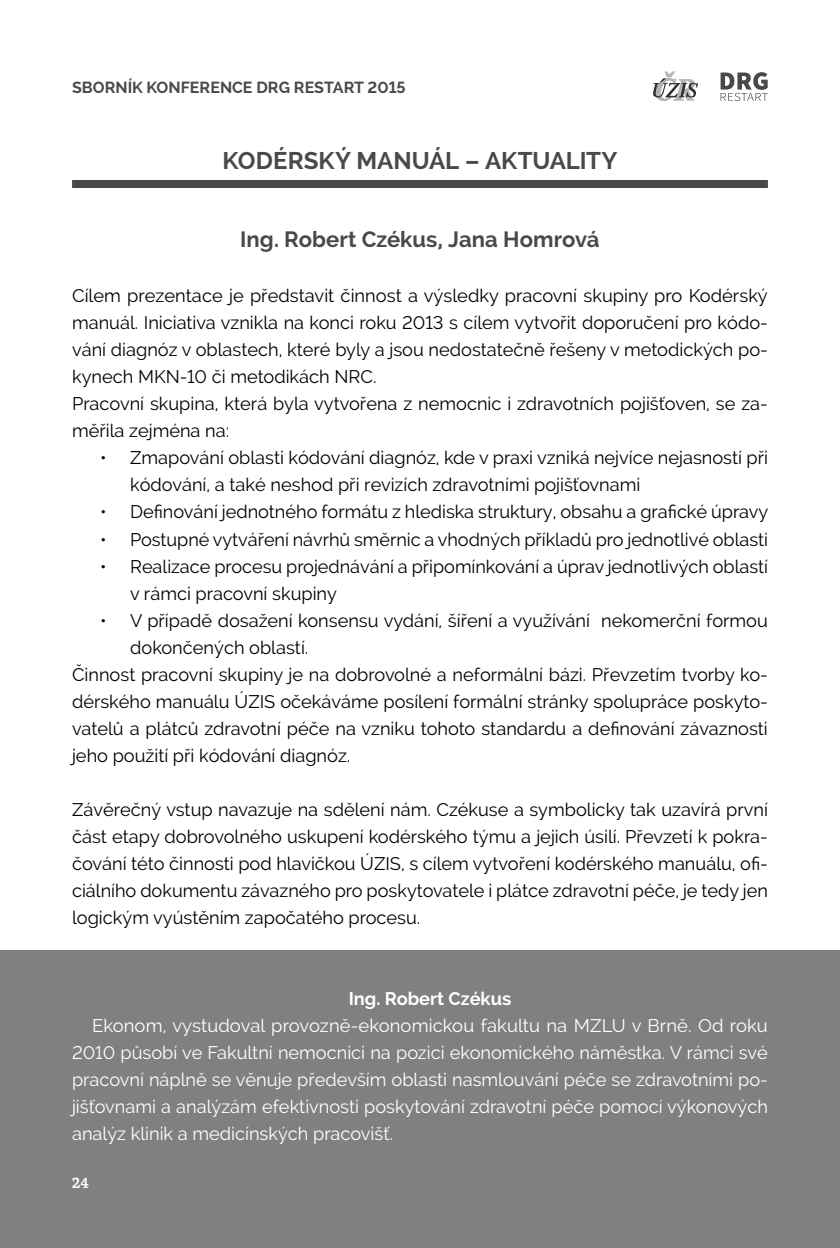
<style>
.page{position:relative;width:840px;height:1248px;background:#fff}
.page>*{position:absolute;margin:0;border:0;box-sizing:border-box;transform-origin:0 0}
.t1{font:700 24px "Raleway";letter-spacing:-.005em;color:#494949}
.t2{font:700 22px "Raleway";color:#494949}
.t3{font:18.2px/27px "Raleway";color:#000}
.t4{font:18.2px/27px "Raleway";color:#fff;text-align:justify}
.t5{font:700 18.2px "Raleway";color:#fff}
.t6{font:700 16px "Raleway";color:#494949}
.t7{font:600 16px "Skolar Latin Pro";color:#fff}
</style>
<div class="page">
<svg style="left:720px;top:72px;width:47px;height:29px"></svg>
<svg style="left:653px;top:71px;width:44px;height:30px"></svg>
<div style="left:0;top:950px;width:839px;height:297px;background:#808080"></div>
<div style="left:72px;top:180px;width:695px;height:8px;background:#494949"></div>
<p class="t6" style="left:72px;top:80px;width:335px">SBORNÍK KONFERENCE DRG RESTART 2015</p>
<h1 class="t1" style="left:222px;top:150px;width:396px">KODÉRSKÝ MANUÁL – AKTUALITY</h1>
<p class="t2" style="left:240px;top:230px;width:360px">Ing. Robert Czékus, Jana Homrová</p>
<p class="t3" style="left:72px;top:284px;width:697px">Cílem prezentace je představit činnost a výsledky pracovní skupiny pro Kodérský manuál. Iniciativa vznikla na konci roku 2013 s cílem vytvořit doporučení pro kódo&shy;vání diagnóz v oblastech, které byly a jsou nedostatečně řešeny v metodických po&shy;kynech MKN-10 či metodikách NRC.<br>Pracovní skupina, která byla vytvořena z nemocnic i zdravotních pojišťoven, se za&shy;měřila zejména na:</p>
<p class="t3" style="left:130px;top:446px;width:639px;text-indent:-30px">• Zmapování oblasti kódování diagnóz, kde v praxi vzniká nejvíce nejasností při kódování, a také neshod při revizích zdravotními pojišťovnami</p>
<p class="t3" style="left:100px;top:500px;width:669px">• Definování jednotného formátu z hlediska struktury, obsahu a grafické úpravy</p>
<p class="t3" style="left:100px;top:527px;width:669px">• Postupné vytváření návrhů směrnic a vhodných příkladů pro jednotlivé oblasti</p>
<p class="t3" style="left:130px;top:554px;width:639px;text-indent:-30px">• Realizace procesu projednávání a připomínkování a úprav jednotlivých oblastí v rámci pracovní skupiny</p>
<p class="t3" style="left:100px;top:608px;width:669px">• V případě dosažení konsensu vydání, šíření a využívání nekomerční formou</p>
<p class="t3" style="left:130px;top:635px;width:179px">dokončených oblastí.</p>
<p class="t3" style="left:72px;top:662px;width:697px">Činnost pracovní skupiny je na dobrovolné a neformální bázi. Převzetím tvorby ko-</p>
<p class="t3" style="left:72px;top:689px;width:697px">dérského manuálu ÚZIS očekáváme posílení formální stránky spolupráce poskyto-</p>
<p class="t3" style="left:72px;top:716px;width:697px">vatelů a plátců zdravotní péče na vzniku tohoto standardu a definování závaznosti</p>
<p class="t3" style="left:72px;top:743px;width:279px">jeho použití při kódování diagnóz.</p>
<p class="t3" style="left:72px;top:797px;width:697px;text-align:justify">Závěrečný vstup navazuje na sdělení nám. Czékuse a symbolicky tak uzavírá první část etapy dobrovolného uskupení kodérského týmu a jejich úsilí. Převzetí k pokra&shy;čování této činnosti pod hlavičkou ÚZIS, s cílem vytvoření kodérského manuálu, ofi&shy;ciálního dokumentu závazného pro poskytovatele i plátce zdravotní péče, je tedy jen logickým vyústěním započatého procesu.</p>
<p class="t5" style="left:348px;top:990px;width:164px">Ing. Robert Czékus</p>
<p class="t4" style="left:72px;top:1013px;width:697px;text-indent:20px">Ekonom, vystudoval provozně-ekonomickou fakultu na MZLU v Brně. Od roku 2010 působí ve Fakultní nemocnici na pozici ekonomického náměstka. V rámci své pracovní náplně se věnuje především oblasti nasmlouvání péče se zdravotními po&shy;jišťovnami a analýzám efektivnosti poskytování zdravotní péče pomocí výkonových analýz klinik a medicínských pracovišť.</p>
<p class="t7" style="left:72px;top:1175px;width:18px">24</p>
</div>
